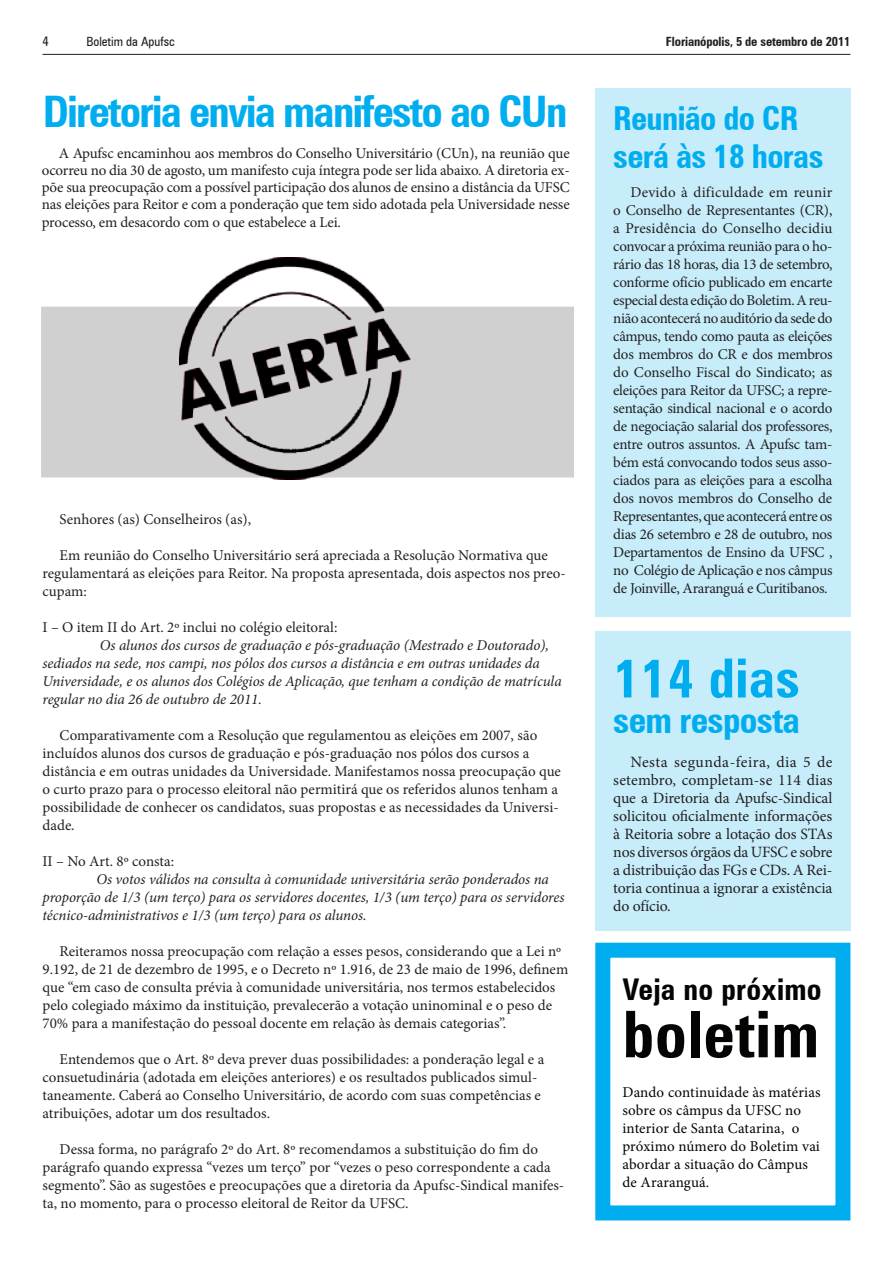
<style>
.page{position:relative;width:893px;height:1263px;background:#fff}
.page>*{position:absolute;margin:0;border:0;box-sizing:border-box;transform-origin:0 0}
.t1{font:700 condensed 64.5px "Zurich BT";letter-spacing:.01em;color:#040503}
.títulos{font:700 condensed 54px "Zurich BT";letter-spacing:.01em;color:#00aeef}
.títulos-2{font:700 condensed 43.5px "Zurich BT";letter-spacing:-.04em;color:#00aeef}
.t2{font:700 condensed 36px "Zurich BT";letter-spacing:-.02em;color:#00aeef}
.títulos-3{font:700 condensed 33px/37.5px "Zurich BT";letter-spacing:-.02em;color:#00aeef}
.t3{font:700 condensed 30px "Zurich BT";letter-spacing:.01em;color:#040503}
.textos{font:15.75px/18px "Minion Pro";letter-spacing:-.01em;color:#231f20;text-align:justify}
.textos-2{font:15px/18px "Minion Pro";color:#231f20}
.t4{font:italic 15px/18px "Minion Pro";letter-spacing:-.005em;color:#231f20}
.t5{font:15px/18px "Minion Pro";letter-spacing:.01em;color:#040503}
.t6{font:condensed 13.5px "Zurich BT";color:#231f20}
.t7{font:700 condensed 12.75px "Zurich BT";letter-spacing:-.01em;color:#231f20}
.t8{font:condensed 12.75px "Zurich BT";color:#231f20}
</style>
<div class="page">
<hr style="left:43px;top:54px;width:807px;height:1px;background:#231f20">
<div style="left:595px;top:89px;width:255px;height:528px;background:#c7edfb"></div>
<div style="left:595px;top:631px;width:255px;height:299px;background:#c7edfb"></div>
<div style="left:48px;top:313px;width:519px;height:158px;background:#d1d0d0"></div>
<img style="left:180px;top:258px;width:231px;height:221px">
<div style="left:595px;top:943px;width:255px;height:277px;border:15px solid #00aeef"></div>
<p class="t6" style="left:43px;top:33px;width:8px">4</p>
<p class="t8" style="left:86px;top:33px;width:90px">Boletim da Apufsc</p>
<p class="t7" style="left:666px;top:33px;width:186px">Florianópolis, 5 de setembro de 2011</p>
<p class="títulos-2" style="left:43px;top:85px;width:526px">Diretoria envia manifesto ao CUn</p>
<p class="textos-2" style="left:42px;top:144px;width:529px;line-height:17.2px;text-align:justify;text-indent:17px">A Apufsc encaminhou aos membros do Conselho Universitário (CUn), na reunião que ocorreu no dia 30 de agosto, um manifesto cuja íntegra pode ser lida abaixo. A diretoria ex&shy;põe sua preocupação com a possível participação dos alunos de ensino a distância da UFSC nas eleições para Reitor e com a ponderação que tem sido adotada pela Universidade nesse processo, em desacordo com o que estabelece a Lei.</p>
<p class="textos-2" style="left:60px;top:511px;width:193px">Senhores (as) Conselheiros (as),</p>
<p class="textos-2" style="left:43px;top:547px;width:525px;text-indent:17px">Em reunião do Conselho Universitário será apreciada a Resolução Normativa que regulamentará as eleições para Reitor. Na proposta apresentada, dois aspectos nos preo&shy;cupam:</p>
<p class="textos-2" style="left:43px;top:619px;width:296px">I – O item II do Art. 2º inclui no colégio eleitoral:</p>
<p class="t4" style="left:43px;top:637px;width:521px;text-indent:57px">Os alunos dos cursos de graduação e pós-graduação (Mestrado e Doutorado), sediados na sede, nos campi, nos pólos dos cursos a distância e em outras unidades da Universidade, e os alunos dos Colégios de Aplicação, que tenham a condição de matrícula regular no dia 26 de outubro de 2011.</p>
<p class="textos-2" style="left:43px;top:727px;width:520px;text-indent:17px">Comparativamente com a Resolução que regulamentou as eleições em 2007, são incluídos alunos dos cursos de graduação e pós-graduação nos pólos dos cursos a distância e em outras unidades da Universidade. Manifestamos nossa preocupação que o curto prazo para o processo eleitoral não permitirá que os referidos alunos tenham a possibilidade de conhecer os candidatos, suas propostas e as necessidades da Universi&shy;dade.</p>
<p class="textos-2" style="left:43px;top:853px;width:133px">II – No Art. 8º consta:</p>
<p class="t4" style="left:43px;top:871px;width:523px;text-indent:54px">Os votos válidos na consulta à comunidade universitária serão ponderados na proporção de 1/3 (um terço) para os servidores docentes, 1/3 (um terço) para os servidores técnico-administrativos e 1/3 (um terço) para os alunos.</p>
<p class="textos-2" style="left:43px;top:943px;width:527px;text-indent:17px">Reiteramos nossa preocupação com relação a esses pesos, considerando que a Lei nº 9.192, de 21 de dezembro de 1995, e o Decreto nº 1.916, de 23 de maio de 1996, definem que “em caso de consulta prévia à comunidade universitária, nos termos estabelecidos pelo colegiado máximo da instituição, prevalecerão a votação uninominal e o peso de 70% para a manifestação do pessoal docente em relação às demais categorias”.</p>
<p class="textos-2" style="left:43px;top:1051px;width:503px;text-indent:17px">Entendemos que o Art. 8º deva prever duas possibilidades: a ponderação legal e a consuetudinária (adotada em eleições anteriores) e os resultados publicados simul&shy;taneamente. Caberá ao Conselho Universitário, de acordo com suas competências e atribuições, adotar um dos resultados.</p>
<p class="textos-2" style="left:43px;top:1141px;width:523px;text-indent:17px">Dessa forma, no parágrafo 2º do Art. 8º recomendamos a substituição do fim do parágrafo quando expressa “vezes um terço” por “vezes o peso correspondente a cada segmento”. São as sugestões e preocupações que a diretoria da Apufsc-Sindical manifes&shy;ta, no momento, para o processo eleitoral de Reitor da UFSC.</p>
<p class="títulos-3" style="left:613px;top:99px;width:212px">Reunião do CR será às 18 horas</p>
<p class="textos-2" style="left:613px;top:183px;width:221px;text-align:justify;text-indent:17px">Devido à dificuldade em reunir o Conselho de Representantes (CR), a Presidência do Conselho decidiu convocar a próxima reunião para o ho&shy;rário das 18 horas, dia 13 de setembro, conforme ofício publicado em encarte especial desta edição do Boletim. A reu&shy;nião acontecerá no auditório da sede do câmpus, tendo como pauta as eleições dos membros do CR e dos membros do Conselho Fiscal do Sindicato; as eleições para Reitor da UFSC; a repre&shy;sentação sindical nacional e o acordo de negociação salarial dos professores, entre outros assuntos. A Apufsc tam&shy;bém está convocando todos seus asso&shy;ciados para as eleições para a escolha dos novos membros do Conselho de Representantes, que acontecerá entre os dias 26 setembro e 28 de outubro, nos Departamentos de Ensino da UFSC , no Colégio de Aplicação e nos câmpus de Joinville, Araranguá e Curitibanos.</p>
<p class="títulos" style="left:613px;top:645px;width:188px">114 dias</p>
<p class="t2" style="left:613px;top:699px;width:188px">sem resposta</p>
<p class="textos" style="left:613px;top:753px;width:221px;text-indent:17px">Nesta segunda-feira, dia 5 de setembro, completam-se 114 dias que a Diretoria da Apufsc-Sindical solicitou oficialmente informações à Reitoria sobre a lotação dos STAs nos diversos órgãos da UFSC e sobre a distribuição das FGs e CDs. A Rei&shy;toria continua a ignorar a existência do ofício.</p>
<p class="t3" style="left:623px;top:971px;width:200px">Veja no próximo</p>
<p class="t1" style="left:623px;top:995px;width:198px">boletim</p>
<p class="t5" style="left:622px;top:1083px;width:200px">Dando continuidade às matérias sobre os câmpus da UFSC no interior de Santa Catarina, o próximo número do Boletim vai abordar a situação do Câmpus de Araranguá.</p>
</div>
